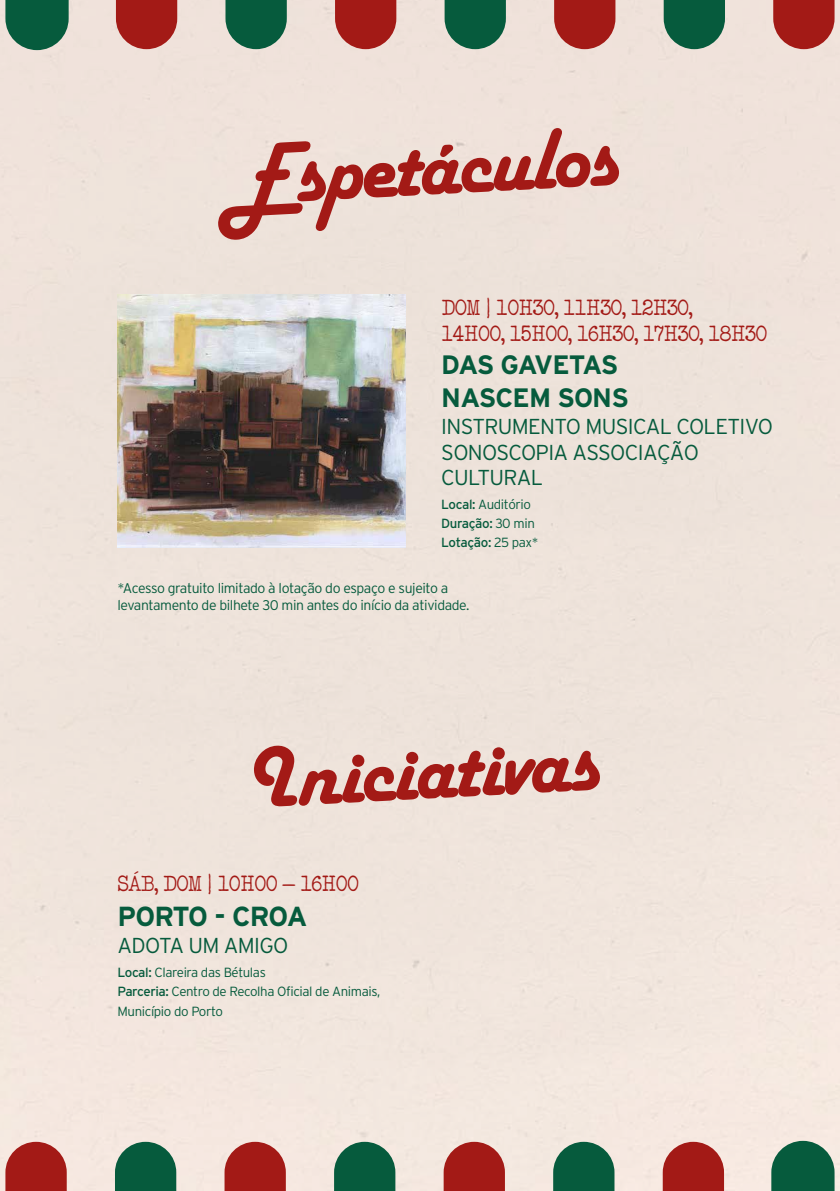
<style>
.page{position:relative;width:840px;height:1191px;background:#fff}
.page>*{position:absolute;margin:0;border:0;box-sizing:border-box;transform-origin:0 0}
.t1{font:89.8px "Harlow Solid";color:#a31a16}
.t2{font:700 27.6px "Interstate";letter-spacing:-.03em;color:#065b3d}
.t3{font:700 26.6px/33.2px "Interstate";letter-spacing:-.035em;color:#065b3d}
.t4{font:23px "Bulletin Typewriter MN";color:#a31a16}
.t5{font:300 21.6px/25.2px "Interstate";letter-spacing:-.03em;color:#065b3d}
.t6{font:300 14px/16.8px "Interstate";letter-spacing:-.03em;color:#065b3d}
.t7{font:300 13.2px/19.2px "Interstate";letter-spacing:-.03em;color:#065b3d}
.t8{font:13.2px/19.2px "Interstate";letter-spacing:-.03em;color:#065b3d}
.s1{font-weight:300}
.s2{font-weight:400}
</style>
<div class="page">
<div style="left:0;top:0;width:839px;height:1191px;background:#efe3db"></div>
<svg style="left:663px;top:0;width:61px;height:49px;background:#256d52"></svg>
<svg style="left:5px;top:0;width:64px;height:50px;background:#276e53"></svg>
<svg style="left:444px;top:0;width:61px;height:49px;background:#256d52"></svg>
<svg style="left:772px;top:0;width:62px;height:49px;background:#ae3732"></svg>
<svg style="left:116px;top:0;width:61px;height:49px;background:#ac332f"></svg>
<svg style="left:554px;top:0;width:61px;height:49px;background:#ac342f"></svg>
<svg style="left:225px;top:0;width:61px;height:49px;background:#256d52"></svg>
<svg style="left:335px;top:0;width:61px;height:49px;background:#ac332f"></svg>
<svg style="left:115px;top:1141px;width:61px;height:50px;background:#296f54"></svg>
<svg style="left:770px;top:1140px;width:64px;height:51px;background:#2d7258"></svg>
<svg style="left:334px;top:1141px;width:61px;height:50px;background:#296f55"></svg>
<svg style="left:5px;top:1141px;width:62px;height:50px;background:#b03a36"></svg>
<svg style="left:662px;top:1141px;width:61px;height:50px;background:#af3934"></svg>
<svg style="left:224px;top:1141px;width:62px;height:50px;background:#b03a36"></svg>
<svg style="left:553px;top:1141px;width:61px;height:50px;background:#296f55"></svg>
<svg style="left:443px;top:1141px;width:61px;height:50px;background:#af3934"></svg>
<img style="left:117px;top:295px;width:288px;height:252px">
<svg style="left:442px;top:300px;width:37px;height:15px"></svg>
<svg style="left:487px;top:298px;width:2px;height:20px"></svg>
<svg style="left:510px;top:325px;width:20px;height:17px"></svg>
<svg style="left:546px;top:325px;width:25px;height:19px"></svg>
<svg style="left:577px;top:325px;width:21px;height:16px"></svg>
<svg style="left:623px;top:325px;width:14px;height:19px"></svg>
<svg style="left:118px;top:871px;width:40px;height:24px"></svg>
<svg style="left:164px;top:875px;width:37px;height:16px"></svg>
<svg style="left:209px;top:874px;width:2px;height:20px"></svg>
<svg style="left:497px;top:300px;width:61px;height:19px"></svg>
<svg style="left:564px;top:300px;width:61px;height:19px"></svg>
<svg style="left:631px;top:300px;width:61px;height:19px"></svg>
<svg style="left:442px;top:325px;width:62px;height:19px"></svg>
<svg style="left:643px;top:325px;width:59px;height:19px"></svg>
<svg style="left:708px;top:325px;width:58px;height:16px"></svg>
<svg style="left:218px;top:876px;width:77px;height:15px"></svg>
<svg style="left:301px;top:876px;width:57px;height:16px"></svg>
<h1 class="t1" style="left:222px;top:127px;width:394px;rotate:-3deg">Espetáculos</h1>
<h3 class="t4" style="left:530px;top:320px;width:94px">★ ★✓</h3>
<h3 class="t3" style="left:441px;top:348px;width:189px">DAS GAVETAS<br>NASCEM SONS</h3>
<h3 class="t5" style="left:441px;top:414px;width:333px">INSTRUMENTO MUSICAL COLETIVO<br>SONOSCOPIA ASSOCIAÇÃO<br>CULTURAL</h3>
<p class="t8" style="left:441px;top:494px;width:99px">Local: <span class="s1">Auditório<br></span>Duração: <span class="s1">30 min<br></span>Lotação: <span class="s1">25 pax*</span></p>
<p class="t6" style="left:117px;top:579px;width:353px">*Acesso gratuito limitado à lotação do espaço e sujeito a levantamento de bilhete 30 min antes do início da atividade.</p>
<h1 class="t1" style="left:241px;top:729px;width:356px;rotate:-3deg">Iniciativas</h1>
<h2 class="t2" style="left:117px;top:900px;width:191px">PORTO - CROA</h2>
<h3 class="t5" style="left:117px;top:932px;width:172px">ADOTA UM AMIGO</h3>
<p class="t7" style="left:117px;top:962px;width:264px"><span class="s2">Local:</span> Clareira das Bétulas<br><span class="s2">Parceria:</span> Centro de Recolha Oficial de Animais,<br>Município do Porto</p>
</div>
